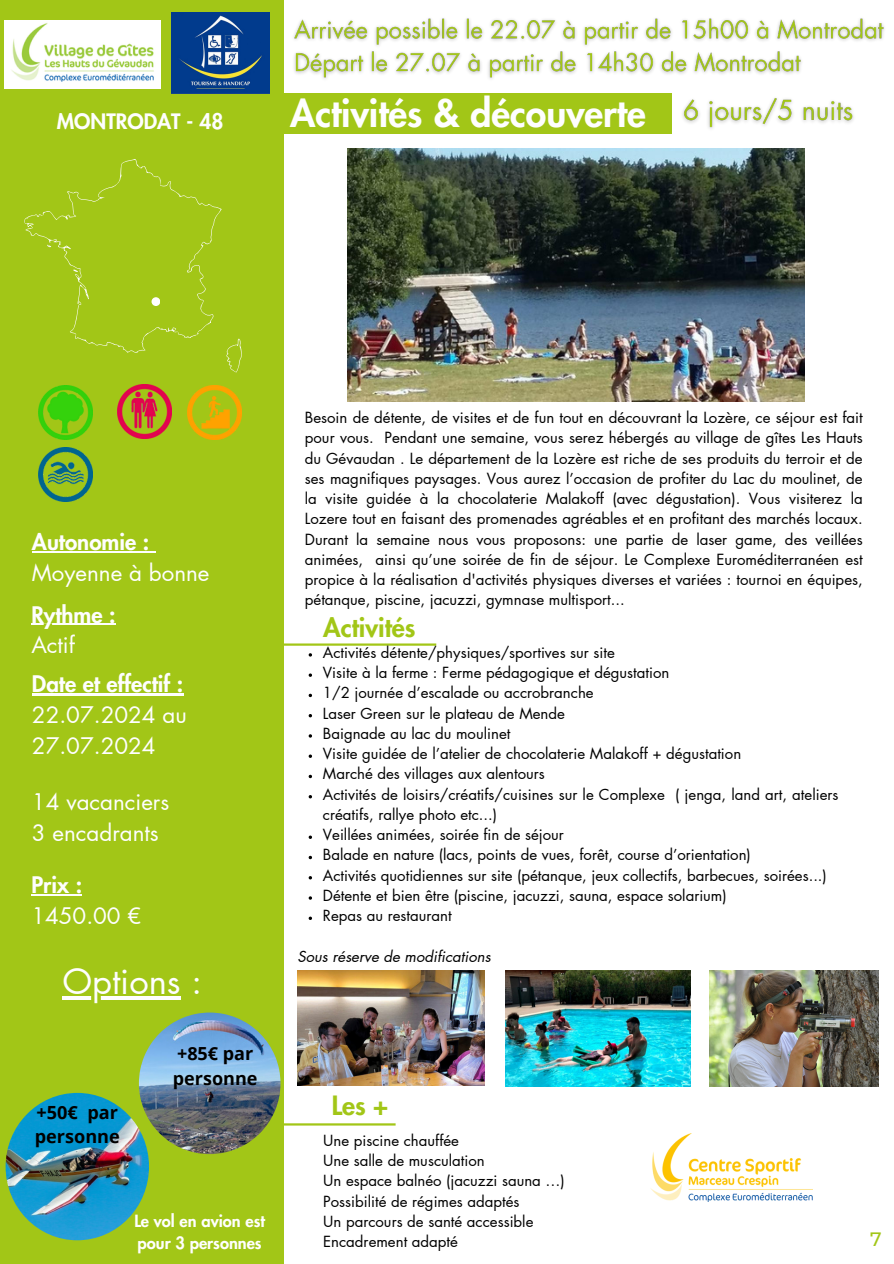
<style>
.page{position:relative;width:894px;height:1264px;background:#fff}
.page>*{position:absolute;margin:0;border:0;box-sizing:border-box;transform-origin:0 0}
.t1{font:800 37.35px "Futura LT Pro";color:#fefefe}
.t2{font:34.5px "Futura LT Pro";color:#fefefe}
.t3{font:800 25.95px "Futura LT Pro";color:#a2c617}
.t4{font:22.35px "Futura LT Pro";color:#fefefe}
.t5{font:800 22.35px "Futura LT Pro";color:#fefefe}
.t6{font:800 20.85px "Futura LT Pro";color:#fefefe}
.t7{font:500 19.35px "Montserrat";color:#a2c617}
.t8{font:700 18.15px "Open Sans";color:#000}
.t9{font:700 18px "Open Sans";color:#000}
.t10{font:800 16.5px "Futura LT Pro";color:#fffffe}
.t11{font:15px/20.2px "Futura LT Pro";color:#000}
.t12{font:italic 15px "Futura LT Pro";color:#000}
</style>
<div class="page">
<div style="left:0;top:0;width:284px;height:1263px;background:#a2c617"></div>
<svg style="left:24px;top:159px;width:217px;height:213px"></svg>
<div style="left:151px;top:297px;width:9px;height:9px;background:#fff;border-radius:50%"></div>
<hr style="left:272px;top:643px;width:164px;height:2px;background:#a2c617">
<img style="left:709px;top:970px;width:168px;height:116px">
<div style="left:271px;top:93px;width:400px;height:40px;background:#a2c617"></div>
<img style="left:38px;top:385px;width:54px;height:54px">
<img style="left:117px;top:384px;width:54px;height:54px">
<img style="left:38px;top:447px;width:54px;height:54px">
<img style="left:188px;top:385px;width:54px;height:54px">
<img style="left:171px;top:13px;width:98px;height:81px">
<img style="left:5px;top:20px;width:155px;height:69px">
<hr style="left:280px;top:1123px;width:115px;height:2px;background:#a2c617">
<img style="left:650px;top:1133px;width:161px;height:68px">
<img style="left:347px;top:148px;width:457px;height:253px">
<img style="left:505px;top:970px;width:185px;height:116px">
<img style="left:297px;top:970px;width:187px;height:115px">
<img style="left:139px;top:1012px;width:141px;height:142px">
<img style="left:6px;top:1092px;width:143px;height:148px;border-radius:50%">
<hr style="left:32px;top:693px;width:151px;height:2px;background:#fefefe">
<hr style="left:31px;top:894px;width:51px;height:1px;background:#fefefe">
<hr style="left:32px;top:551px;width:117px;height:1px;background:#fefefe">
<hr style="left:31px;top:624px;width:84px;height:1px;background:#fefefe">
<svg style="left:308px;top:673px;width:4px;height:4px"></svg>
<svg style="left:308px;top:693px;width:4px;height:4px"></svg>
<svg style="left:308px;top:754px;width:4px;height:4px"></svg>
<svg style="left:308px;top:774px;width:4px;height:4px"></svg>
<svg style="left:308px;top:835px;width:4px;height:4px"></svg>
<svg style="left:308px;top:855px;width:4px;height:4px"></svg>
<svg style="left:308px;top:916px;width:4px;height:4px"></svg>
<img style="left:682px;top:98px;width:172px;height:31px">
<img style="left:294px;top:18px;width:590px;height:61px">
<hr style="left:62px;top:996px;width:119px;height:3px;background:#fefefe">
<p class="t6" style="left:57px;top:112px;width:168px">MONTRODAT - 48</p>
<p class="t1" style="left:290px;top:96px;width:357px">Activités &amp; découverte</p>
<p class="t5" style="left:32px;top:532px;width:119px">Autonomie :</p>
<p class="t4" style="left:32px;top:562px;width:179px">Moyenne à bonne</p>
<p class="t5" style="left:31px;top:604px;width:86px">Rythme :</p>
<p class="t4" style="left:31px;top:634px;width:45px">Actif</p>
<p class="t5" style="left:32px;top:673px;width:153px">Date et effectif :</p>
<p class="t4" style="left:32px;top:704px;width:156px">22.07.2024 au</p>
<p class="t4" style="left:32px;top:735px;width:125px">27.07.2024</p>
<p class="t4" style="left:32px;top:792px;width:139px">14 vacanciers</p>
<p class="t4" style="left:32px;top:822px;width:128px">3 encadrants</p>
<p class="t5" style="left:31px;top:874px;width:52px">Prix :</p>
<p class="t4" style="left:31px;top:905px;width:111px">1450.00 €</p>
<p class="t2" style="left:62px;top:965px;width:141px">Options :</p>
<p class="t8" style="left:37px;top:1099px;width:83px">+50€ par</p>
<p class="t8" style="left:35px;top:1123px;width:87px">personne</p>
<p class="t9" style="left:177px;top:1041px;width:78px">+85€ par</p>
<p class="t9" style="left:173px;top:1065px;width:86px">personne</p>
<p class="t10" style="left:134px;top:1213px;width:132px">Le vol en avion est</p>
<p class="t10" style="left:138px;top:1235px;width:126px">pour 3 personnes</p>
<p class="t11" style="left:305px;top:408px;width:559px;text-align:justify">Besoin de détente, de visites et de fun tout en découvrant la Lozère, ce séjour est fait pour vous. Pendant une semaine, vous serez hébergés au village de gîtes Les Hauts du Gévaudan . Le département de la Lozère est riche de ses produits du terroir et de ses magnifiques paysages. Vous aurez l’occasion de profiter du Lac du moulinet, de la visite guidée à la chocolaterie Malakoff (avec dégustation). Vous visiterez la Lozere tout en faisant des promenades agréables et en profitant des marchés locaux.<br>Durant la semaine nous vous proposons: une partie de laser game, des veillées animées, ainsi qu’une soirée de fin de séjour. Le Complexe Euroméditerranéen est propice à la réalisation d'activités physiques diverses et variées : tournoi en équipes, pétanque, piscine, jacuzzi, gymnase multisport...</p>
<p class="t3" style="left:323px;top:615px;width:94px">Activités</p>
<p class="t11" style="left:323px;top:642px;width:293px">Activités détente/physiques/sportives sur site</p>
<p class="t11" style="left:323px;top:663px;width:348px">Visite à la ferme : Ferme pédagogique et dégustation</p>
<p class="t11" style="left:323px;top:683px;width:272px">1/2 journée d’escalade ou accrobranche</p>
<p class="t11" style="left:323px;top:703px;width:243px">Laser Green sur le plateau de Mende</p>
<p class="t11" style="left:323px;top:723px;width:189px">Baignade au lac du moulinet</p>
<p class="t11" style="left:323px;top:744px;width:420px">Visite guidée de l’atelier de chocolaterie Malakoff + dégustation</p>
<p class="t11" style="left:323px;top:764px;width:223px">Marché des villages aux alentours</p>
<p class="t11" style="left:323px;top:784px;width:517px">Activités de loisirs/créatifs/cuisines sur le Complexe ( jenga, land art, ateliers créatifs, rallye photo etc...)</p>
<p class="t11" style="left:323px;top:825px;width:242px">Veillées animées, soirée fin de séjour</p>
<p class="t11" style="left:323px;top:845px;width:429px">Balade en nature (lacs, points de vues, forêt, course d’orientation)</p>
<p class="t11" style="left:323px;top:865px;width:505px">Activités quotidiennes sur site (pétanque, jeux collectifs, barbecues, soirées...)</p>
<p class="t11" style="left:323px;top:885px;width:405px">Détente et bien être (piscine, jacuzzi, sauna, espace solarium)</p>
<p class="t11" style="left:323px;top:906px;width:130px">Repas au restaurant</p>
<p class="t12" style="left:297px;top:949px;width:195px">Sous réserve de modifications</p>
<p class="t3" style="left:331px;top:1093px;width:58px">Les +</p>
<p class="t11" style="left:323px;top:1130px;width:137px">Une piscine chauffée</p>
<p class="t11" style="left:323px;top:1151px;width:163px">Une salle de musculation</p>
<p class="t11" style="left:323px;top:1171px;width:243px">Un espace balnéo (jacuzzi sauna …)</p>
<p class="t11" style="left:323px;top:1191px;width:198px">Possibilité de régimes adaptés</p>
<p class="t11" style="left:323px;top:1211px;width:212px">Un parcours de santé accessible</p>
<p class="t11" style="left:323px;top:1232px;width:136px">Encadrement adapté</p>
<p class="t7" style="left:869px;top:1226px;width:13px">7</p>
</div>
